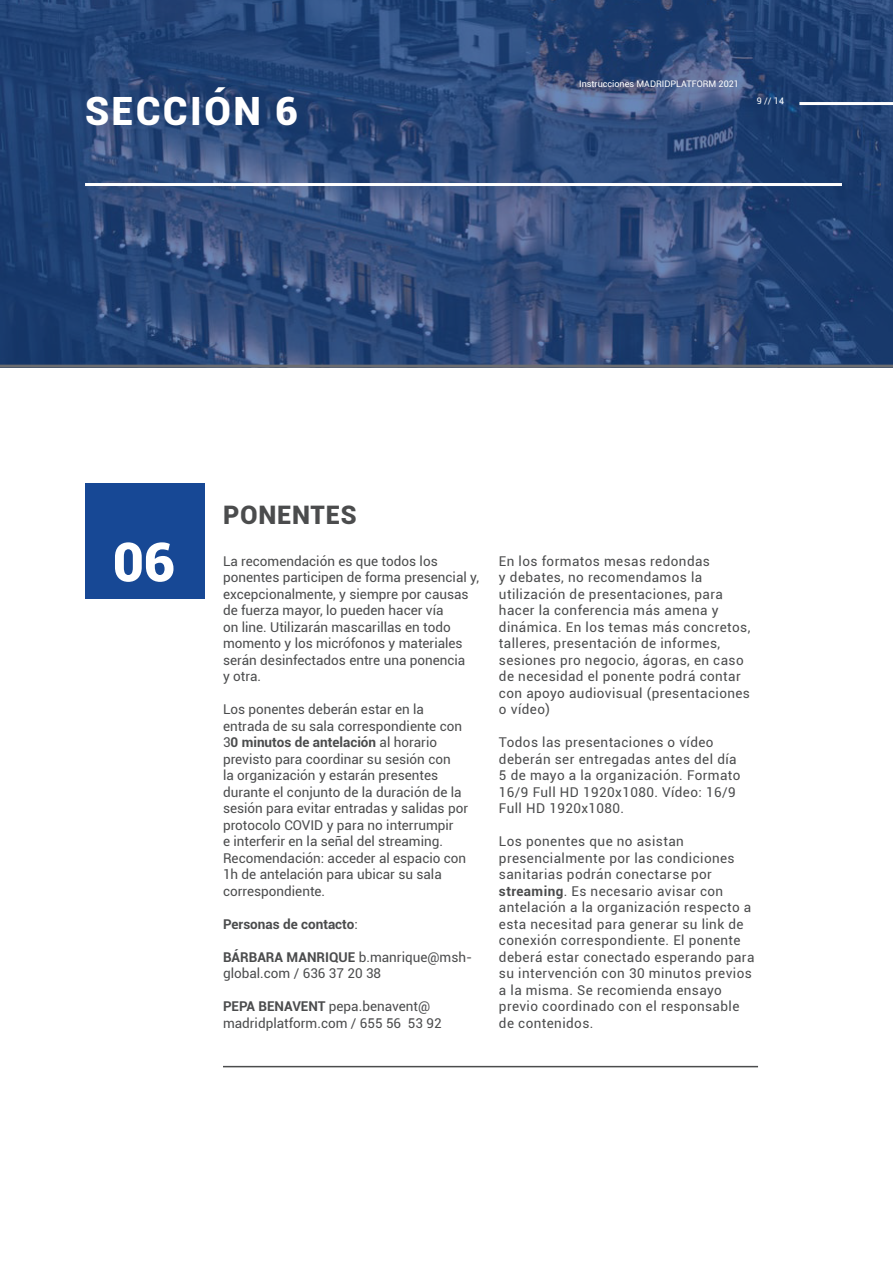
<style>
.page{position:relative;width:893px;height:1263px;background:#fff}
.page>*{position:absolute;margin:0;border:0;box-sizing:border-box;transform-origin:0 0}
.t1{font:900 54px "Roboto";color:#fff}
.Secciones{font:900 39px "Roboto";letter-spacing:.06em;color:#fff}
.t2{font:900 25.5px "Roboto";letter-spacing:.03em;color:#4b4c4d}
.Texto{font:13.5px/16.5px "Roboto";letter-spacing:.03em;color:#4b4c4d}
.Texto-2{font:13.5px/16.5px "Roboto";color:#4b4c4d}
.Texto-3{font:700 13.5px "Roboto";color:#4b4c4d}
.Numeración{font:9px "Roboto";color:#fff}
.s1{font-weight:700}
.s2{font-weight:400}
</style>
<div class="page">
<svg style="left:0;top:0;width:893px;height:365px;background:#2b4879"></svg>
<hr style="left:799px;top:102px;width:94px;height:3px;background:#fff">
<hr style="left:0;top:365px;width:893px;height:3px;background:#6c6d70">
<div style="left:85px;top:483px;width:120px;height:115px;background:#174895"></div>
<hr style="left:223px;top:1066px;width:535px;height:1px;background:#4b4c4d">
<hr style="left:85px;top:183px;width:757px;height:3px;background:#fff">
<p class="Secciones" style="left:85px;top:83px;width:214px">SECCIÓN 6</p>
<p class="Numeración" style="left:109px;top:94px;width:29px">9 // 32</p>
<p class="Numeración" style="left:579px;top:77px;width:161px">Instrucciones MADRIDPLATFORM 2021</p>
<p class="Numeración" style="left:757px;top:94px;width:29px">9 // 14</p>
<p class="t1" style="left:113px;top:524px;width:64px">06</p>
<p class="t2" style="left:223px;top:497px;width:135px">PONENTES</p>
<p class="Texto-2" style="left:223px;top:552px;width:257px">La recomendación es que todos los ponentes participen de forma presencial y, excepcionalmente, y siempre por causas de fuerza mayor, lo pueden hacer vía<br>on line. Utilizarán mascarillas en todo momento y los micrófonos y materiales serán desinfectados entre una ponencia<br>y otra.</p>
<p class="Texto-2" style="left:223px;top:700px;width:247px">Los ponentes deberán estar en la entrada de su sala correspondiente con 3<span class="s1">0 minutos de antelación</span> al horario previsto para coordinar su sesión con<br>la organización y estarán presentes durante el conjunto de la duración de la sesión para evitar entradas y salidas por protocolo COVID y para no interrumpir<br>e interferir en la señal del streaming.<br>Recomendación: acceder al espacio con 1h de antelación para ubicar su sala correspondiente.</p>
<p class="Texto-3" style="left:223px;top:914px;width:136px">Personas de contacto<span class="s2">:</span></p>
<p class="Texto-2" style="left:223px;top:948px;width:251px"><span class="s1">BÁRBARA MANRIQUE</span> b.manrique@msh&shy;global.com / 636 37 20 38</p>
<p class="Texto-2" style="left:223px;top:997px;width:220px"><span class="s1">PEPA BENAVENT</span> pepa.benavent@ madridplatform.com / 655 56 53 92</p>
<p class="Texto" style="left:499px;top:552px;width:253px">En los formatos mesas redondas<br>y debates, no recomendamos la utilización de presentaciones, para hacer la conferencia más amena y dinámica. En los temas más concretos, talleres, presentación de informes, sesiones pro negocio, ágoras, en caso de necesidad el ponente podrá contar con apoyo audiovisual (presentaciones o vídeo)</p>
<p class="Texto" style="left:499px;top:733px;width:243px">Todos las presentaciones o vídeo deberán ser entregadas antes del día<br>5 de mayo a la organización. Formato<br>16/9 Full HD 1920x1080. Vídeo: 16/9<br>Full HD 1920x1080.</p>
<p class="Texto" style="left:499px;top:832px;width:257px">Los ponentes que no asistan presencialmente por las condiciones sanitarias podrán conectarse por <span class="s1">streaming</span>. Es necesario avisar con antelación a la organización respecto a esta necesitad para generar su link de conexión correspondiente. El ponente deberá estar conectado esperando para su intervención con 30 minutos previos a la misma. Se recomienda ensayo previo coordinado con el responsable de contenidos.</p>
</div>
